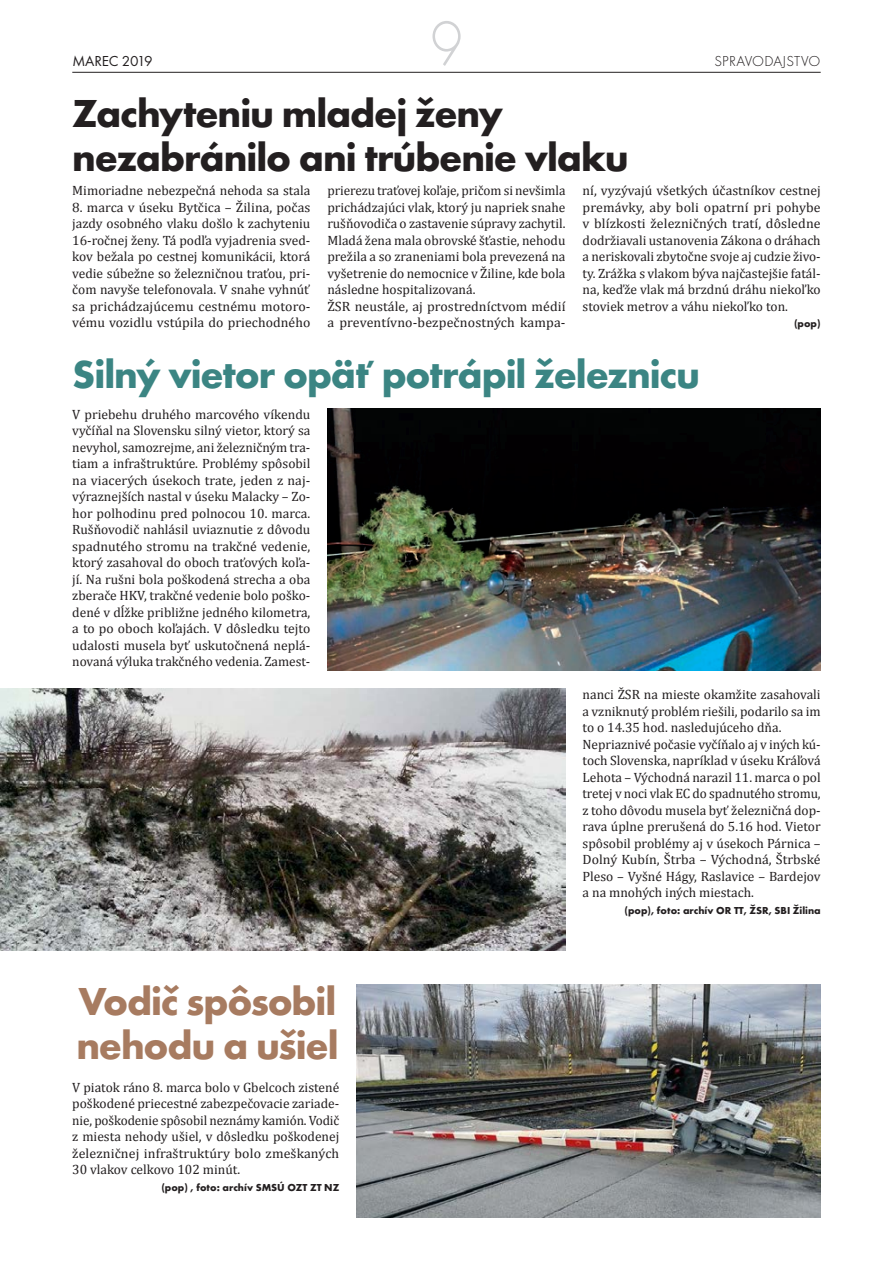
<style>
.page{position:relative;width:893px;height:1263px;background:#fff}
.page>*{position:absolute;margin:0;border:0;box-sizing:border-box;transform-origin:0 0}
.t1{font:66px "Futura TOT Ligh";color:#d1d2d4;scale:.9 1}
.t2{font:700 40.5px/43.5px "Futura TOT";letter-spacing:-.025em;color:#231f20}
.t3{font:700 40.5px "Futura TOT";letter-spacing:-.03em;color:#3b8583}
.t4{font:700 40.5px/43.5px "Futura TOT";letter-spacing:-.03em;color:#a77b60}
.t5{font:15px "Futura TOT Ligh";letter-spacing:.01em;color:#231f20}
.t6{font:15px "Futura TOT";letter-spacing:-.01em;color:#231f20}
.t7{font:13.5px/16.5px "Cambria";color:#231f20;text-align:justify}
.t8{font:700 10.5px "Futura TOT";color:#231f20}
</style>
<div class="page">
<hr style="left:72px;top:72px;width:749px;height:1px;background:#231f20">
<img style="left:327px;top:408px;width:494px;height:262px">
<img style="left:0;top:689px;width:566px;height:262px">
<img style="left:356px;top:984px;width:465px;height:234px">
<p class="t6" style="left:72px;top:52px;width:82px">MAREC 2019</p>
<h1 class="t1" style="left:430px;top:6px;width:38px">9</h1>
<h2 class="t2" style="left:72px;top:91px;width:558px">Zachyteniu mladej ženy nezabránilo ani trúbenie vlaku</h2>
<p class="t5" style="left:714px;top:52px;width:108px">SPRAVODAJSTVO</p>
<p class="t7" style="left:72px;top:182px;width:240px">Mimoriadne nebezpečná nehoda sa stala</p>
<p class="t7" style="left:72px;top:199px;width:240px">8. marca v úseku Bytčica – Žilina, počas jazdy osobného vlaku došlo k zachyteniu 16-ročnej ženy. Tá podľa vyjadrenia sved&shy;kov bežala po cestnej komunikácii, ktorá vedie súbežne so železničnou traťou, pri&shy;čom navyše telefonovala. V snahe vyhnúť sa prichádzajúcemu cestnému motoro&shy;vému vozidlu vstúpila do priechodného</p>
<p class="t7" style="left:327px;top:182px;width:240px;text-align:left">prierezu traťovej koľaje, pričom si nevšimla prichádzajúci vlak, ktorý ju napriek snahe rušňovodiča o zastavenie súpravy zachytil.<br>Mladá žena mala obrovské šťastie, nehodu prežila a so zraneniami bola prevezená na vyšetrenie do nemocnice v Žiline, kde bola následne hospitalizovaná.<br>ŽSR neustále, aj prostredníctvom médií a preventívno-bezpečnostných kampa-</p>
<p class="t7" style="left:583px;top:182px;width:240px">ní, vyzývajú všetkých účastníkov cestnej premávky, aby boli opatrní pri pohybe v blízkosti železničných tratí, dôsledne dodržiavali ustanovenia Zákona o dráhach a neriskovali zbytočne svoje aj cudzie živo&shy;ty. Zrážka s vlakom býva najčastejšie fatál&shy;na, keďže vlak má brzdnú dráhu niekoľko stoviek metrov a váhu niekoľko ton.</p>
<p class="t8" style="left:794px;top:317px;width:28px">(pop)</p>
<h2 class="t3" style="left:72px;top:349px;width:629px">Silný vietor opäť potrápil železnicu</h2>
<p class="t7" style="left:72px;top:406px;width:240px">V priebehu druhého marcového víkendu vyčíňal na Slovensku silný vietor, ktorý sa nevyhol, samozrejme, ani železničným tra&shy;tiam a infraštruktúre. Problémy spôsobil na viacerých úsekoch trate, jeden z naj&shy;výraznejších nastal v úseku Malacky – Zo&shy;hor polhodinu pred polnocou 10. marca.<br>Rušňovodič nahlásil uviaznutie z dôvodu spadnutého stromu na trakčné vedenie, ktorý zasahoval do oboch traťových koľa&shy;jí. Na rušni bola poškodená strecha a oba zberače HKV, trakčné vedenie bolo poško&shy;dené v dĺžke približne jedného kilometra, a to po oboch koľajách. V dôsledku tejto udalosti musela byť uskutočnená neplá&shy;novaná výluka trakčného vedenia. Zamest-</p>
<h2 class="t4" style="left:76px;top:979px;width:264px">Vodič spôsobil nehodu a ušiel</h2>
<p class="t7" style="left:72px;top:1079px;width:269px">V piatok ráno 8. marca bolo v Gbelcoch zistené poškodené priecestné zabezpečovacie zariade&shy;nie, poškodenie spôsobil neznámy kamión. Vodič z miesta nehody ušiel, v dôsledku poškodenej železničnej infraštruktúry bolo zmeškaných 30 vlakov celkovo 102 minút.</p>
<p class="t8" style="left:161px;top:1181px;width:179px">(pop) , foto: archív SMSÚ OZT ZT NZ</p>
<p class="t7" style="left:583px;top:686px;width:240px;text-align:left">nanci ŽSR na mieste okamžite zasahovali a vzniknutý problém riešili, podarilo sa im to o 14.35 hod. nasledujúceho dňa.<br>Nepriaznivé počasie vyčíňalo aj v iných kú&shy;toch Slovenska, napríklad v úseku Kráľová Lehota – Východná narazil 11. marca o pol tretej v noci vlak EC do spadnutého stromu, z toho dôvodu musela byť železničná dop&shy;rava úplne prerušená do 5.16 hod. Vietor spôsobil problémy aj v úsekoch Párnica – Dolný Kubín, Štrba – Východná, Štrbské Pleso – Vyšné Hágy, Raslavice – Bardejov a na mnohých iných miestach.</p>
<p class="t8" style="left:624px;top:904px;width:198px">(pop), foto: archív OR TT, ŽSR, SBI Žilina</p>
</div>
